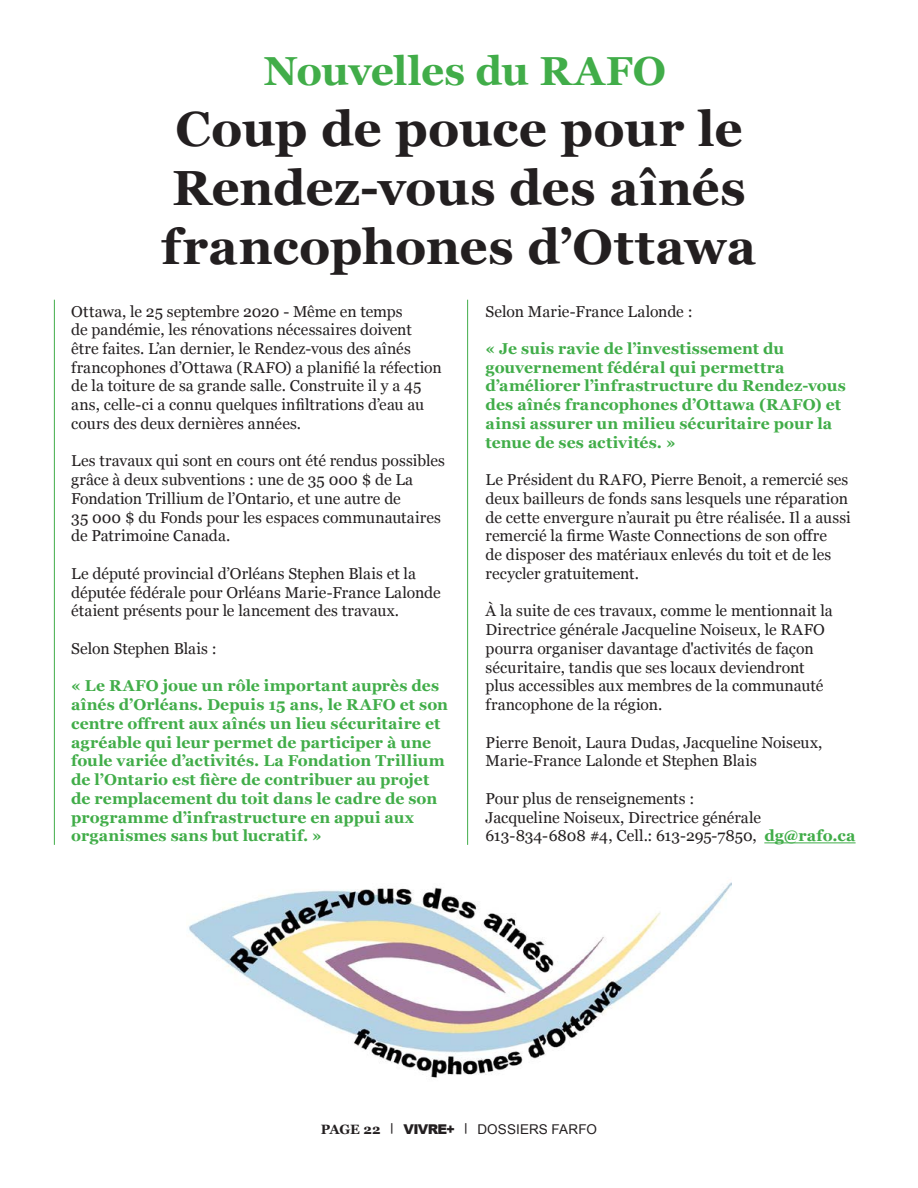
<style>
.page{position:relative;width:918px;height:1188px;background:#fff}
.page>*{position:absolute;margin:0;border:0;box-sizing:border-box;transform-origin:0 0}
.t1{font:700 49.35px/59.2px "Georgia";color:#231f20}
.t2{font:700 40.5px "Georgia";letter-spacing:-.01em;color:#41ad49}
.t3{font:15.75px/18.8px "Georgia";color:#231f20}
.t4{font:700 15.75px/18.8px "Georgia";letter-spacing:.01em;color:#41ad49}
.t5{font:13.5px "Arial";letter-spacing:.01em;color:#231f20}
.s1{font-weight:700;color:#41ad49}
.s2{font-family:"Georgia";font-weight:700}
.s3{font-weight:900}
</style>
<div class="page">
<img style="left:189px;top:882px;width:542px;height:196px">
<hr style="left:764px;top:842px;width:92px;height:1px;background:#41ad49">
<hr style="left:467px;top:300px;width:1px;height:545px;background:#41ad49">
<hr style="left:54px;top:300px;width:1px;height:545px;background:#41ad49">
<h2 class="t2" style="left:264px;top:40px;width:404px">Nouvelles du RAFO</h2>
<h1 class="t1" style="left:162px;top:96px;width:596px">Coup de pouce pour le<br>Rendez-vous des aînés francophones d’Ottawa</h1>
<p class="t3" style="left:71px;top:301px;width:372px">Ottawa, le 25 septembre 2020 - Même en temps<br>de pandémie, les rénovations nécessaires doivent être faites. L’an dernier, le Rendez-vous des aînés francophones d’Ottawa (RAFO) a planifié la réfection de la toiture de sa grande salle. Construite il y a 45 ans, celle-ci a connu quelques infiltrations d’eau au cours des deux dernières années.</p>
<p class="t3" style="left:71px;top:451px;width:375px">Les travaux qui sont en cours ont été rendus possibles grâce à deux subventions : une de 35 000 $ de La Fondation Trillium de l’Ontario, et une autre de<br>35 000 $ du Fonds pour les espaces communautaires de Patrimoine Canada.</p>
<p class="t3" style="left:71px;top:563px;width:371px">Le député provincial d’Orléans Stephen Blais et la députée fédérale pour Orléans Marie-France Lalonde étaient présents pour le lancement des travaux.</p>
<p class="t3" style="left:71px;top:638px;width:147px">Selon Stephen Blais :</p>
<p class="t4" style="left:71px;top:676px;width:378px">« Le RAFO joue un rôle important auprès des aînés d’Orléans. Depuis 15 ans, le RAFO et son centre offrent aux aînés un lieu sécuritaire et agréable qui leur permet de participer à une foule variée d’activités. La Fondation Trillium de l’Ontario est fière de contribuer au projet de remplacement du toit dans le cadre de son programme d’infrastructure en appui aux organismes sans but lucratif. »</p>
<p class="t3" style="left:486px;top:301px;width:209px">Selon Marie-France Lalonde :</p>
<p class="t4" style="left:486px;top:338px;width:362px">« Je suis ravie de l’investissement du gouvernement fédéral qui permettra d’améliorer l’infrastructure du Rendez-vous des aînés francophones d’Ottawa (RAFO) et ainsi assurer un milieu sécuritaire pour la tenue de ses activités. »</p>
<p class="t3" style="left:486px;top:470px;width:367px">Le Président du RAFO, Pierre Benoit, a remercié ses deux bailleurs de fonds sans lesquels une réparation de cette envergure n’aurait pu être réalisée. Il a aussi remercié la firme Waste Connections de son offre<br>de disposer des matériaux enlevés du toit et de les recycler gratuitement.</p>
<p class="t3" style="left:486px;top:601px;width:349px">À la suite de ces travaux, comme le mentionnait la Directrice générale Jacqueline Noiseux, le RAFO pourra organiser davantage d'activités de façon sécuritaire, tandis que ses locaux deviendront plus accessibles aux membres de la communauté francophone de la région.</p>
<p class="t3" style="left:486px;top:732px;width:338px">Pierre Benoit, Laura Dudas, Jacqueline Noiseux,<br>Marie-France Lalonde et Stephen Blais</p>
<p class="t3" style="left:486px;top:788px;width:371px">Pour plus de renseignements :<br>Jacqueline Noiseux, Directrice générale<br>613-834-6808 #4, Cell.: 613-295-7850, <span class="s1">dg@rafo.ca</span></p>
<p class="t5" style="left:321px;top:1121px;width:278px"><span class="s2">PAGE 22 ︳</span> <span class="s3">VIVRE+</span> <span class="s2">︳</span> DOSSIERS FARFO</p>
</div>
